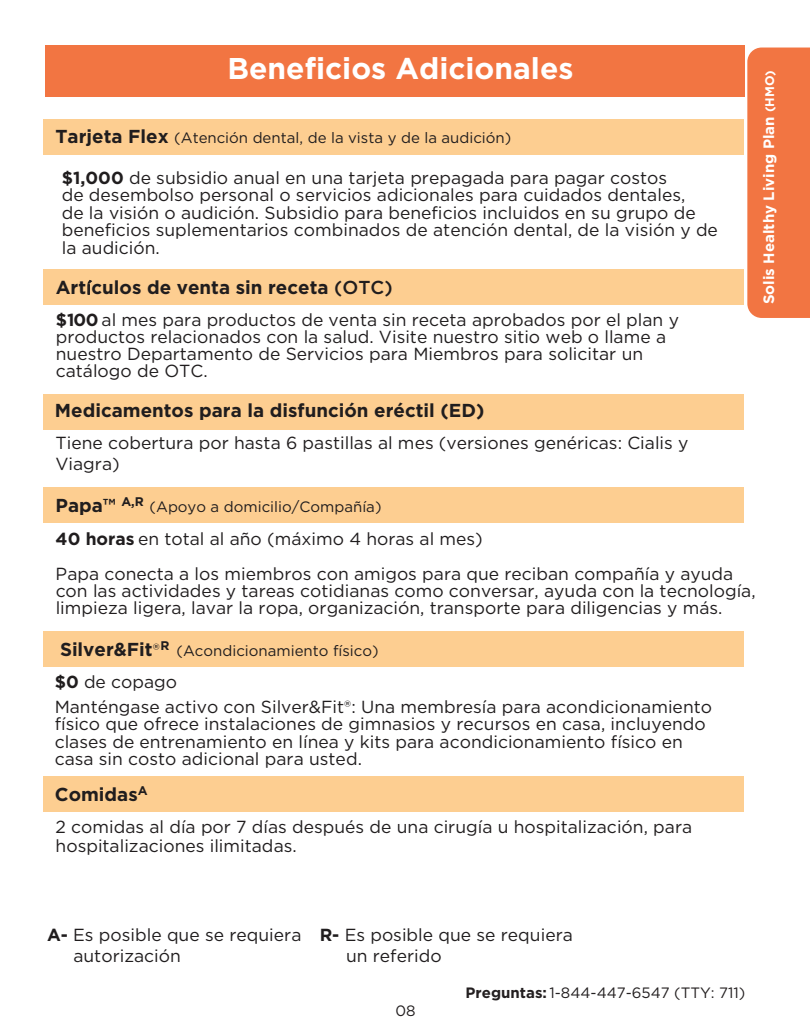
<style>
.page{position:relative;width:810px;height:1035px;background:#fff}
.page>*{position:absolute;margin:0;border:0;box-sizing:border-box;transform-origin:0 0}
.t1{font:700 30px "Gotham";color:#fff}
.t2{font:700 18.75px "Gotham";color:#201d1e}
.t3{font:17.5px/17.1px "Gotham";color:#201d1e}
.t4{font:15px "Gotham";color:#201d1e}
.t5{font:15px "Gotham";color:#231f20}
.t6{font:700 15px "Gotham";color:#fff}
.t7{font:700 12.5px "Gotham";color:#201d1e}
.s1{font-weight:700;font-size:18.75px}
.s2{font-weight:700}
.s3{font-weight:400}
.s4{font-weight:500}
.s5{font-size:12.5px}
.s6{font-size:17.5px}
</style>
<div class="page">
<div style="left:46px;top:45px;width:699px;height:51px;background:#f27542"></div>
<div style="left:43px;top:119px;width:701px;height:35px;background:#fdce91"></div>
<div style="left:43px;top:269px;width:701px;height:36px;background:#fdce91"></div>
<svg style="left:87px;top:280px;width:5px;height:15px"></svg>
<div style="left:43px;top:394px;width:701px;height:36px;background:#fdce91"></div>
<div style="left:43px;top:487px;width:701px;height:36px;background:#fdce91"></div>
<div style="left:43px;top:631px;width:701px;height:36px;background:#fdce91"></div>
<div style="left:43px;top:776px;width:701px;height:36px;background:#fdce91"></div>
<div style="left:747px;top:48px;width:63px;height:270px;background:#f27542"></div>
<h1 class="t1" style="left:228px;top:51px;width:347px">Beneficios Adicionales</h1>
<p class="t4" style="left:56px;top:129px;width:457px"><span class="s1">Tarjeta Flex</span> (Atención dental, de la vista y de la audición)</p>
<p class="t3" style="left:62px;top:169px;width:658px;line-height:17.5px"><span class="s2">$1,000</span> de subsidio anual en una tarjeta prepagada para pagar costos<br>de desembolso personal o servicios adicionales para cuidados dentales,<br>de la visión o audición. Subsidio para beneficios incluidos en su grupo de beneficios suplementarios combinados de atención dental, de la visión y de la audición.</p>
<p class="t2" style="left:56px;top:277px;width:338px">Art<span class="s3">í</span>culos de venta sin receta <span class="s4">(OTC)</span></p>
<p class="t3" style="left:56px;top:311px;width:625px"><span class="s2">$100</span> al mes para productos de venta sin receta aprobados por el plan y productos relacionados con la salud. Visite nuestro sitio web o llame a nuestro Departamento de Servicios para Miembros para solicitar un catálogo de OTC.</p>
<p class="t2" style="left:55px;top:400px;width:431px">Medicamentos para la disfunción eréctil (ED)</p>
<p class="t3" style="left:55px;top:432px;width:635px;line-height:21px">Tiene cobertura por hasta 6 pastillas al mes (versiones genéricas: Cialis y<br>Viagra)</p>
<p class="t6" style="left:760px;top:304px;width:235px;rotate:-90deg">Solis Healthy Living Plan <span class="s5">(HMO)</span></p>
<p class="t4" style="left:56px;top:497px;width:328px"><span class="s1">Papa™</span> <sup>A,R</sup> (Apoyo a domicilio/Compañía)</p>
<p class="t3" style="left:56px;top:521px;width:679px;line-height:34.4px"><span class="s2">40 horas</span> en total al año (máximo 4 horas al mes)<br>Papa conecta a los miembros con amigos para que reciban compañía y ayuda</p>
<p class="t3" style="left:56px;top:581px;width:702px">con las actividades y tareas cotidianas como conversar, ayuda con la tecnología, limpieza ligera, lavar la ropa, organización, transporte para diligencias y más.</p>
<p class="t7" style="left:160px;top:639px;width:11px">R</p>
<p class="t4" style="left:60px;top:641px;width:320px"><span class="s1">Silver&amp;Fit</span><span class="s6">®</span> (Acondicionamiento físico)</p>
<p class="t3" style="left:55px;top:668px;width:659px;line-height:25.8px"><span class="s2">$0</span> de copago<br>Manténgase activo con Silver&amp;Fit®: Una membresía para acondicionamiento</p>
<p class="t3" style="left:55px;top:715px;width:653px">físico que ofrece instalaciones de gimnasios y recursos en casa, incluyendo clases de entrenamiento en línea y kits para acondicionamiento físico en casa sin costo adicional para usted.</p>
<p class="t2" style="left:55px;top:784px;width:94px">Comidas<sup>A</sup></p>
<p class="t3" style="left:56px;top:817px;width:638px;line-height:18.4px">2 comidas al día por 7 días después de una cirugía u hospitalización, para hospitalizaciones ilimitadas.</p>
<p class="t3" style="left:73px;top:924px;width:230px;line-height:21px;text-indent:-26px"><span class="s2">A-</span> Es posible que se requiera autorización</p>
<p class="t3" style="left:346px;top:924px;width:228px;line-height:21px;text-indent:-26px"><span class="s2">R-</span> Es posible que se requiera un referido</p>
<p class="t5" style="left:395px;top:1001px;width:22px">08</p>
<p class="t5" style="left:466px;top:983px;width:281px"><span class="s2">Preguntas:</span> 1-844-447-6547 (TTY: 711)</p>
</div>
